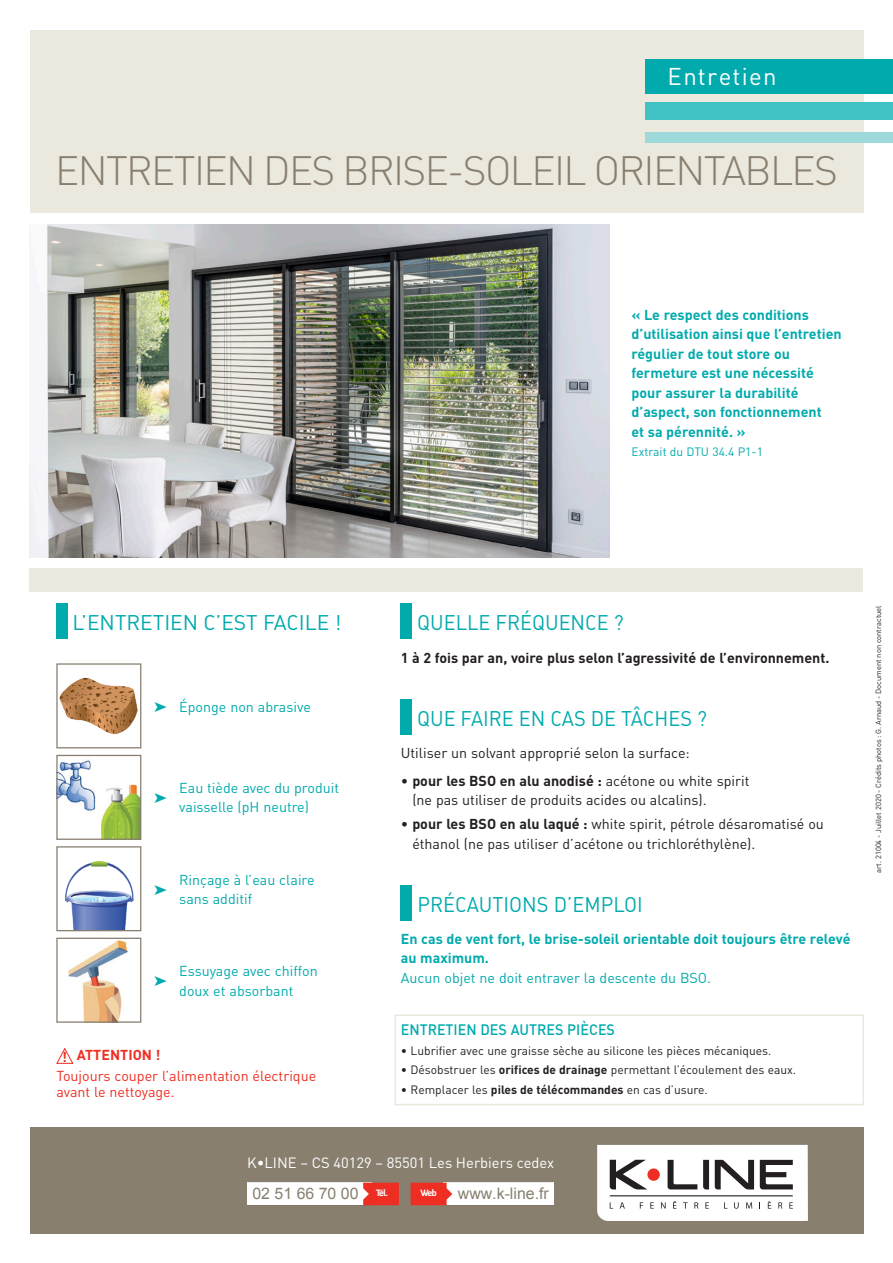
<style>
.page{position:relative;width:893px;height:1263px;background:#fff}
.page>*{position:absolute;margin:0;border:0;box-sizing:border-box;transform-origin:0 0}
.t1{font:300 40.5px "DIN";letter-spacing:-.04em;color:#887f6f}
.t2{font:24px "DIN";letter-spacing:.05em;color:#fff}
.texte_p2{font:21px "DIN Regular Alternate";color:#00aaad;scale:.95 1}
.texte_p2-2{font:21px "DIN Regular Alternate";color:#00aaad}
.t3{font:15.9px "Arial";color:#887f6f}
.texte_p2-3{font:500 15px "DIN";color:#00aaad;scale:.95 1}
.t4{font:14.7px "DIN";color:#fff}
.texte_p2-4{font:700 14.25px/19.5px "DIN";color:#00aaad}
.texte_p2-5{font:14.25px/19.5px "DIN";color:#231f20}
.texte_p2-6{font:14.25px/19.5px "DIN";color:#00aaad}
.texte_p2-7{font:700 14.25px "DIN";color:#231f20}
.texte_p2-8{font:14.25px/16.5px "DIN";color:#ee2e22}
.texte_p2-9{font:700 14.25px "DIN";color:#ee2e22}
.texte_p2-10{font:12px "DIN";color:#231f20}
.texte_p2-11{font:12px "DIN";color:#00aaad}
.t5{font:700 8.7px "Exo";letter-spacing:-.09em;color:#fff}
.t6{font:7.5px "DIN";color:#231f20}
.s1{font-weight:700}
</style>
<div class="page">
<img style="left:59px;top:677px;width:79px;height:58px">
<div style="left:56px;top:663px;width:85px;height:85px;border:1px solid #887f6f"></div>
<img style="left:58px;top:760px;width:81px;height:78px">
<div style="left:56px;top:755px;width:85px;height:85px;border:1px solid #887f6f"></div>
<img style="left:65px;top:861px;width:69px;height:68px">
<div style="left:56px;top:846px;width:85px;height:85px;border:1px solid #887f6f"></div>
<img style="left:68px;top:940px;width:60px;height:81px">
<div style="left:56px;top:938px;width:85px;height:85px;border:1px solid #887f6f"></div>
<div style="left:394px;top:1014px;width:470px;height:91px;border:2px solid #ebe8dd"></div>
<div style="left:30px;top:569px;width:833px;height:23px;background:#ebe8dd"></div>
<div style="left:56px;top:603px;width:11px;height:36px;background:#00aaad"></div>
<div style="left:401px;top:603px;width:11px;height:36px;background:#00aaad"></div>
<div style="left:401px;top:699px;width:11px;height:36px;background:#00aaad"></div>
<div style="left:401px;top:885px;width:11px;height:36px;background:#00aaad"></div>
<img style="left:30px;top:224px;width:579px;height:333px">
<div style="left:30px;top:30px;width:833px;height:183px;background:#ebe8dd"></div>
<div style="left:645px;top:60px;width:248px;height:34px;background:#00aaad"></div>
<div style="left:645px;top:102px;width:248px;height:17px;background:#41c1c4"></div>
<div style="left:645px;top:132px;width:248px;height:10px;background:#9dd8db"></div>
<svg style="left:56px;top:1047px;width:18px;height:17px"></svg>
<div style="left:31px;top:1127px;width:833px;height:106px;background:#887f6f"></div>
<svg style="left:597px;top:1145px;width:211px;height:76px"></svg>
<hr style="left:610px;top:1195px;width:183px;height:1px;background:#000">
<svg style="left:411px;top:1183px;width:143px;height:22px"></svg>
<svg style="left:248px;top:1183px;width:151px;height:22px"></svg>
<p class="t2" style="left:668px;top:62px;width:110px">Entretien</p>
<p class="t1" style="left:55px;top:146px;width:784px">ENTRETIEN DES BRISE-SOLEIL ORIENTABLES</p>
<p class="texte_p2-4" style="left:631px;top:304px;width:212px">« Le respect des conditions d’utilisation ainsi que l’entretien régulier de tout store ou fermeture est une nécessité pour assurer la durabilité d’aspect, son fonctionnement<br>et sa pérennité. »</p>
<p class="texte_p2-11" style="left:631px;top:445px;width:133px">Extrait du DTU 34.4 P1-1</p>
<p class="texte_p2-2" style="left:73px;top:610px;width:270px">L’ENTRETIEN C’EST FACILE !</p>
<p class="texte_p2" style="left:417px;top:610px;width:219px">QUELLE FRÉQUENCE ?</p>
<p class="texte_p2-7" style="left:401px;top:648px;width:430px">1 à 2 fois par an, voire plus selon l’agressivité de l’environnement.</p>
<p class="texte_p2-6" style="left:179px;top:696px;width:133px">Éponge non abrasive</p>
<p class="texte_p2-6" style="left:179px;top:777px;width:161px">Eau tiède avec du produit vaisselle (pH neutre)</p>
<p class="texte_p2-6" style="left:179px;top:870px;width:137px">Rinçage à l’eau claire sans additif</p>
<p class="texte_p2-6" style="left:179px;top:961px;width:140px">Essuyage avec chiffon doux et absorbant</p>
<p class="texte_p2-9" style="left:62px;top:1047px;width:6px">!</p>
<p class="texte_p2-9" style="left:77px;top:1046px;width:85px">ATTENTION !</p>
<p class="texte_p2-8" style="left:56px;top:1067px;width:261px">Toujours couper l’alimentation électrique avant le nettoyage.</p>
<p class="texte_p2" style="left:417px;top:705px;width:307px">QUE FAIRE EN CAS DE TÂCHES ?</p>
<p class="texte_p2-5" style="left:401px;top:743px;width:290px">Utiliser un solvant approprié selon la surface:</p>
<p class="texte_p2-5" style="left:412px;top:771px;width:339px;text-indent:-11px">• <span class="s1">pour les BSO en alu anodisé :</span> acétone ou white spirit (ne pas utiliser de produits acides ou alcalins).</p>
<p class="texte_p2-5" style="left:412px;top:814px;width:413px;text-indent:-11px">• <span class="s1">pour les BSO en alu laqué :</span> white spirit, pétrole désaromatisé ou éthanol (ne pas utiliser d’acétone ou trichloréthylène).</p>
<p class="texte_p2" style="left:418px;top:891px;width:238px">PRÉCAUTIONS D’EMPLOI</p>
<p class="texte_p2-4" style="left:401px;top:928px;width:451px">En cas de vent fort, le brise-soleil orientable doit toujours être relevé au maximum.</p>
<p class="texte_p2-6" style="left:401px;top:968px;width:312px">Aucun objet ne doit entraver la descente du BSO.</p>
<p class="texte_p2-3" style="left:401px;top:1020px;width:227px">ENTRETIEN DES AUTRES PIÈCES</p>
<p class="texte_p2-10" style="left:401px;top:1043px;width:372px">• Lubrifier avec une graisse sèche au silicone les pièces mécaniques.</p>
<p class="texte_p2-10" style="left:401px;top:1062px;width:397px">• Désobstruer les <span class="s1">orifices de drainage</span> permettant l’écoulement des eaux.</p>
<p class="texte_p2-10" style="left:401px;top:1082px;width:308px">• Remplacer les <span class="s1">piles de télécommandes</span> en cas d’usure.</p>
<p class="t4" style="left:247px;top:1154px;width:308px">K•LINE – CS 40129 – 85501 Les Herbiers cedex</p>
<p class="t3" style="left:252px;top:1183px;width:108px">02 51 66 70 00</p>
<p class="t5" style="left:420px;top:1187px;width:18px">Web</p>
<p class="t3" style="left:458px;top:1183px;width:92px">www.k-line.fr</p>
<p class="t5" style="left:376px;top:1187px;width:14px">Tél.</p>
<p class="t6" style="left:874px;top:873px;width:269px;rotate:-90deg">art. 21004 - Juillet 2020 - Crédits photos : G. Arnaud - Document non contractuel</p>
</div>
